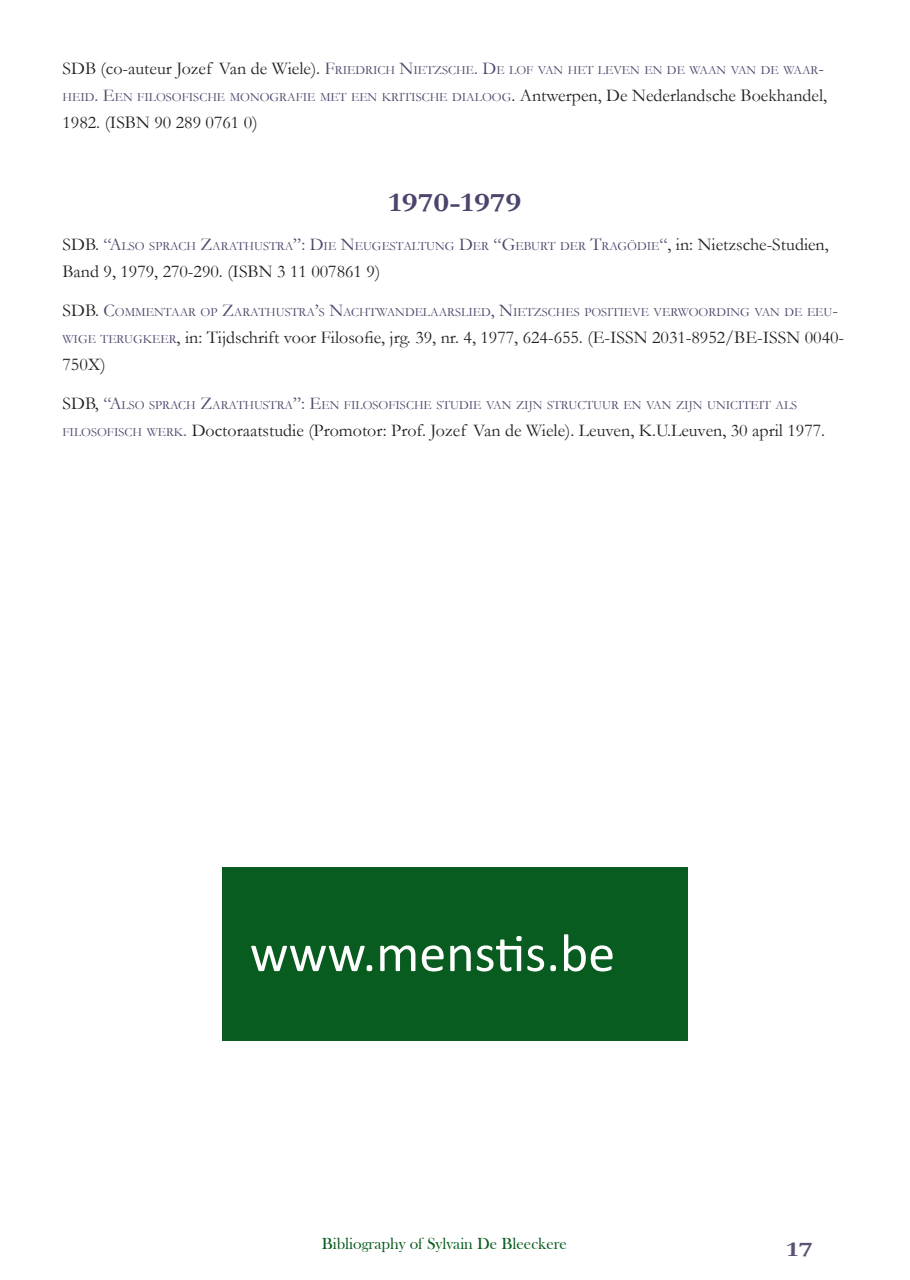
<style>
.page{position:relative;width:910px;height:1280px;background:#fff}
.page>*{position:absolute;margin:0;border:0;box-sizing:border-box;transform-origin:0 0}
.t1{font:54px "Calibri";color:#fff}
.t2{font:700 27px "Garamond";color:#4e436a;scale:1.25 1}
.t3{font:700 21px "Garamond";color:#5c5073;scale:1.5 1}
.t4{font:18px/27px "Garamond";color:#231f20}
.t5{font:16.5px "Bask Old Face";color:#085c1f}
.t6{font:12.6px/27px "Garamond";color:#4e436a}
.s1{font-size:18px;color:#231f20}
.s2{font-size:18px}
.s3{font-size:12.6px;color:#4e436a}
.s4{color:#4e436a}
</style>
<div class="page">
<div style="left:222px;top:867px;width:466px;height:174px;background:#085c1f"></div>
<p class="t6" style="left:63px;top:56px;width:766px"><span class="s1">SDB (co-auteur Jozef Van de Wiele).</span> <span class="s2">F</span>RIEDRICH <span class="s2">N</span>IETZSCHE<span class="s2">. D</span>E LOF VAN HET LEVEN EN DE WAAN VAN DE WAAR<span class="s2">-<br></span>HEID<span class="s2">. E</span>EN FILOSOFISCHE MONOGRAFIE MET EEN KRITISCHE DIALOOG<span class="s1">. Antwerpen, De Nederlandsche Boekhandel,</span></p>
<h3 class="t4" style="left:62px;top:109px;width:197px">1982. (ISBN 90 289 0761 0)</h3>
<h2 class="t2" style="left:389px;top:184px;width:108px">1970-1979</h2>
<p class="t6" style="left:63px;top:232px;width:768px"><span class="s1">SDB.</span> <span class="s2">“A</span>LSO SPRACH <span class="s2">Z</span>ARATHUSTRA<span class="s2">”: D</span>IE <span class="s2">N</span>EUGESTALTUNG <span class="s2">D</span>ER <span class="s2">“G</span>EBURT DER <span class="s2">T</span>RAGÖDIE<span class="s2">“</span><span class="s1">, in: Nietzsche-Studien,</span></p>
<h3 class="t4" style="left:63px;top:257px;width:319px">Band 9, 1979, 270-290. (ISBN 3 11 007861 9)</h3>
<p class="t6" style="left:63px;top:298px;width:777px"><span class="s1">SDB.</span> <span class="s2">C</span>OMMENTAAR OP <span class="s2">Z</span>ARATHUSTRA<span class="s2">’</span>S <span class="s2">N</span>ACHTWANDELAARSLIED<span class="s2">, N</span>IETZSCHES POSITIEVE VERWOORDING VAN DE EEU<span class="s2">-</span></p>
<h3 class="t4" style="left:63px;top:323px;width:783px"><span class="s3">WIGE TERUGKEER</span>, in: Tijdschrift voor Filosofie, jrg. 39, nr. 4, 1977, 624-655. (E-ISSN 2031-8952/BE-ISSN 0040-<br>750X)</h3>
<p class="t6" style="left:63px;top:391px;width:736px"><span class="s1">SDB,</span> <span class="s2">“A</span>LSO SPRACH <span class="s2">Z</span>ARATHUSTRA<span class="s2">”: E</span>EN FILOSOFISCHE STUDIE VAN ZIJN STRUCTUUR EN VAN ZIJN UNICITEIT ALS</p>
<h3 class="t4" style="left:63px;top:416px;width:764px"><span class="s3">FILOSOFISCH WERK</span><span class="s4">.</span> Doctoraatstudie (Promotor: Prof. Jozef Van de Wiele). Leuven, K.U.Leuven, 30 april 1977.</h3>
<h1 class="t1" style="left:250px;top:919px;width:367px">www.menstis.be</h1>
<h3 class="t5" style="left:322px;top:1234px;width:247px">Bibliography of Sylvain De Bleeckere</h3>
<h3 class="t3" style="left:786px;top:1235px;width:20px">17</h3>
</div>
